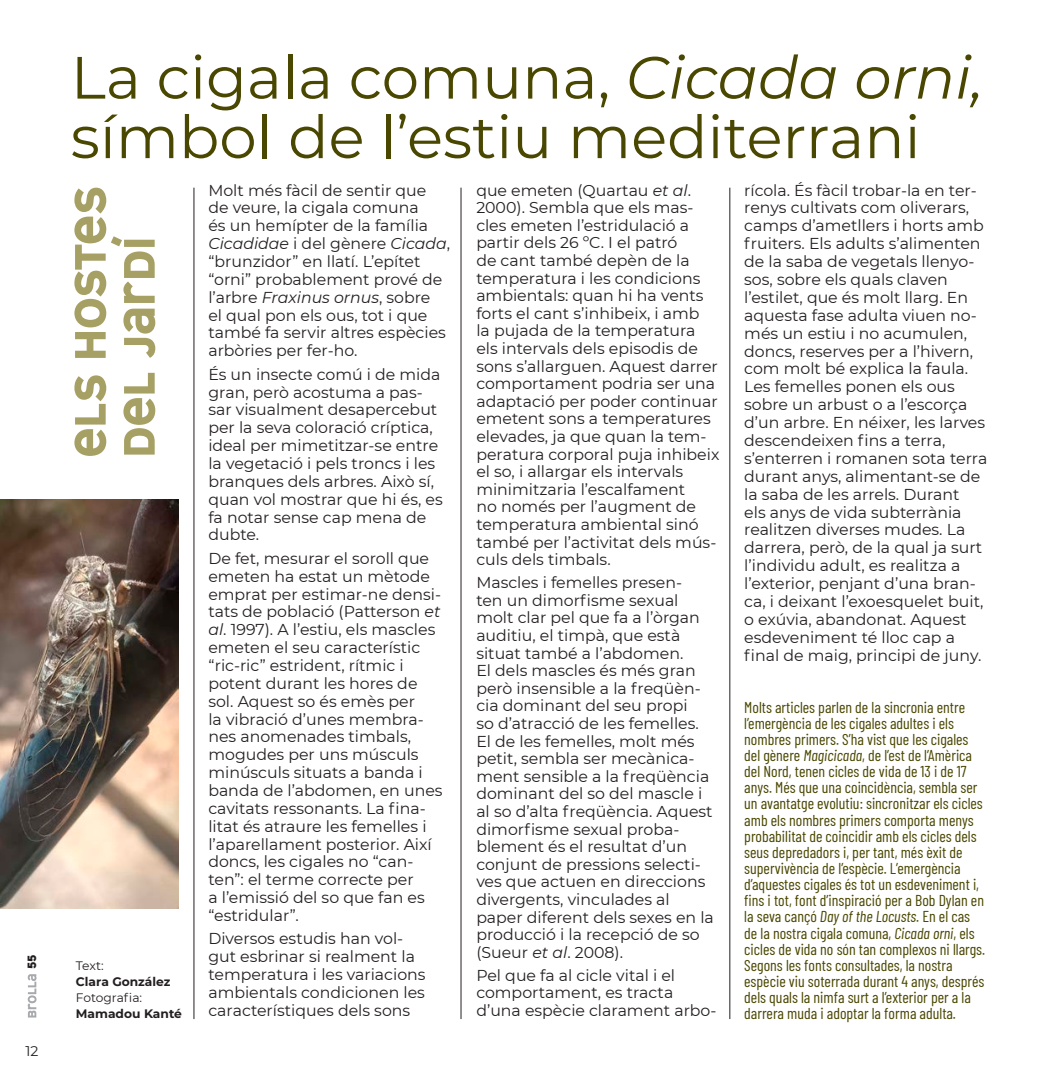
<style>
.page{position:relative;width:1042px;height:1092px;background:#fff}
.page>*{position:absolute;margin:0;border:0;box-sizing:border-box;transform-origin:0 0}
.t1{font:59.5px/59.5px "Montserrat";color:#4a4700}
.t2{font:15.75px/17.8px "Montserrat";color:#231f20}
.t3{font:15.75px/16.1px "Barlow Condensed";color:#4a4700}
.t4{font:14.35px "Designal BW20";color:#231f20}
.t5{font:14px "Montserrat";color:#231f20}
.t6{font:700 12.25px "Montserrat";color:#231f20}
.t7{font:12.25px "Montserrat";letter-spacing:-.005em;color:#231f20}
.s1{font-style:italic}
</style>
<div class="page">
<svg style="left:28px;top:974px;width:9px;height:43px"></svg>
<svg style="left:74px;top:188px;width:81px;height:268px"></svg>
<img style="left:0;top:499px;width:179px;height:409px">
<hr style="left:460px;top:188px;width:1px;height:830px;background:#231f20">
<hr style="left:729px;top:188px;width:1px;height:830px;background:#231f20">
<hr style="left:193px;top:188px;width:1px;height:830px;background:#231f20">
<p class="t4" style="left:24px;top:969px;width:16px;rotate:-90deg">55</p>
<p class="t5" style="left:25px;top:1041px;width:15px">12</p>
<h1 class="t1" style="left:71px;top:46px;width:914px">La cigala comuna, <span class="s1">Cicada orni, </span>símbol de l’estiu mediterrani</h1>
<p class="t2" style="left:208px;top:180px;width:243px">Molt més fàcil de sentir que de veure, la cigala comuna<br>és un hemípter de la família<br><span class="s1">Cicadidae</span> i del gènere <span class="s1">Cicada</span>, “brunzidor” en llatí. L’epítet “orni” probablement prové de l’arbre <span class="s1">Fraxinus ornus</span>, sobre<br>el qual pon els ous, tot i que també fa servir altres espècies arbòries per fer-ho.</p>
<p class="t2" style="left:208px;top:364px;width:236px">És un insecte comú i de mida gran, però acostuma a pas&shy;sar visualment desapercebut per la seva coloració críptica, ideal per mimetitzar-se entre la vegetació i pels troncs i les branques dels arbres. Això sí, quan vol mostrar que hi és, es fa notar sense cap mena de dubte.</p>
<p class="t2" style="left:208px;top:548px;width:236px">De fet, mesurar el soroll que emeten ha estat un mètode emprat per estimar-ne densi&shy;tats de població (Patterson <span class="s1">et al</span>. 1997). A l’estiu, els mascles emeten el seu característic “ric-ric” estrident, rítmic i potent durant les hores de sol. Aquest so és emès per<br>la vibració d’unes membra&shy;nes anomenades timbals, mogudes per uns músculs minúsculs situats a banda i banda de l’abdomen, en unes cavitats ressonants. La fina&shy;litat és atraure les femelles i l’aparellament posterior. Així doncs, les cigales no “can&shy;ten”: el terme correcte per<br>a l’emissió del so que fan es “estridular”.</p>
<p class="t2" style="left:208px;top:929px;width:219px">Diversos estudis han vol&shy;gut esbrinar si realment la temperatura i les variacions ambientals condicionen les característiques dels sons</p>
<p class="t2" style="left:744px;top:180px;width:244px">rícola. És fàcil trobar-la en ter&shy;renys cultivats com oliverars, camps d’ametllers i horts amb fruiters. Els adults s’alimenten de la saba de vegetals llenyo&shy;sos, sobre els quals claven l’estilet, que és molt llarg. En aquesta fase adulta viuen no&shy;més un estiu i no acumulen, doncs, reserves per a l’hivern, com molt bé explica la faula.<br>Les femelles ponen els ous sobre un arbust o a l’escorça d’un arbre. En néixer, les larves descendeixen fins a terra, s’enterren i romanen sota terra durant anys, alimentant-se de la saba de les arrels. Durant<br>els anys de vida subterrània realitzen diverses mudes. La darrera, però, de la qual ja surt l’individu adult, es realitza a l’exterior, penjant d’una bran&shy;ca, i deixant l’exoesquelet buit, o exúvia, abandonat. Aquest esdeveniment té lloc cap a final de maig, principi de juny.</p>
<p class="t3" style="left:744px;top:697px;width:242px">Molts articles parlen de la sincronia entre l’emergència de les cigales adultes i els nombres primers. S’ha vist que les cigales del gènere <span class="s1">Magicicada</span>, de l’est de l’Amèrica del Nord, tenen cicles de vida de 13 i de 17 anys. Més que una coincidència, sembla ser un avantatge evolutiu: sincronitzar els cicles amb els nombres primers comporta menys probabilitat de coincidir amb els cicles dels seus depredadors i, per tant, més èxit de supervivència de l’espècie. L’emergència d’aquestes cigales és tot un esdeveniment i, fins i tot, font d’inspiració per a Bob Dylan en la seva cançó <span class="s1">Day of the Locusts</span>. En el cas de la nostra cigala comuna, <span class="s1">Cicada orni</span>, els cicles de vida no són tan complexos ni llargs.<br>Segons les fonts consultades, la nostra espècie viu soterrada durant 4 anys, després dels quals la nimfa surt a l’exterior per a la darrera muda i adoptar la forma adulta.</p>
<p class="t2" style="left:476px;top:180px;width:245px">que emeten (Quartau <span class="s1">et al</span>.<br>2000). Sembla que els mas&shy;cles emeten l’estridulació a partir dels 26 ºC. I el patró<br>de cant també depèn de la temperatura i les condicions ambientals: quan hi ha vents forts el cant s’inhibeix, i amb<br>la pujada de la temperatura els intervals dels episodis de sons s’allarguen. Aquest darrer comportament podria ser una adaptació per poder continuar emetent sons a temperatures elevades, ja que quan la tem&shy;peratura corporal puja inhibeix el so, i allargar els intervals minimitzaria l’escalfament<br>no només per l’augment de temperatura ambiental sinó també per l’activitat dels mús&shy;culs dels timbals.</p>
<p class="t2" style="left:476px;top:573px;width:239px">Mascles i femelles presen-<br>ten un dimorfisme sexual molt clar pel que fa a l’òrgan auditiu, el timpà, que està situat també a l’abdomen.<br>El dels mascles és més gran però insensible a la freqüèn&shy;cia dominant del seu propi<br>so d’atracció de les femelles.<br>El de les femelles, molt més petit, sembla ser mecànica&shy;ment sensible a la freqüència dominant del so del mascle i al so d’alta freqüència. Aquest dimorfisme sexual proba&shy;blement és el resultat d’un conjunt de pressions selecti&shy;ves que actuen en direccions divergents, vinculades al paper diferent dels sexes en la producció i la recepció de so (Sueur <span class="s1">et al</span>. 2008).</p>
<p class="t2" style="left:476px;top:965px;width:242px">Pel que fa al cicle vital i el comportament, es tracta d’una espècie clarament arbo-</p>
<p class="t7" style="left:76px;top:957px;width:29px">Text:</p>
<p class="t6" style="left:76px;top:972px;width:96px">Clara González</p>
<p class="t7" style="left:76px;top:988px;width:68px">Fotografia:</p>
<p class="t6" style="left:76px;top:1004px;width:107px">Mamadou Kanté</p>
</div>
